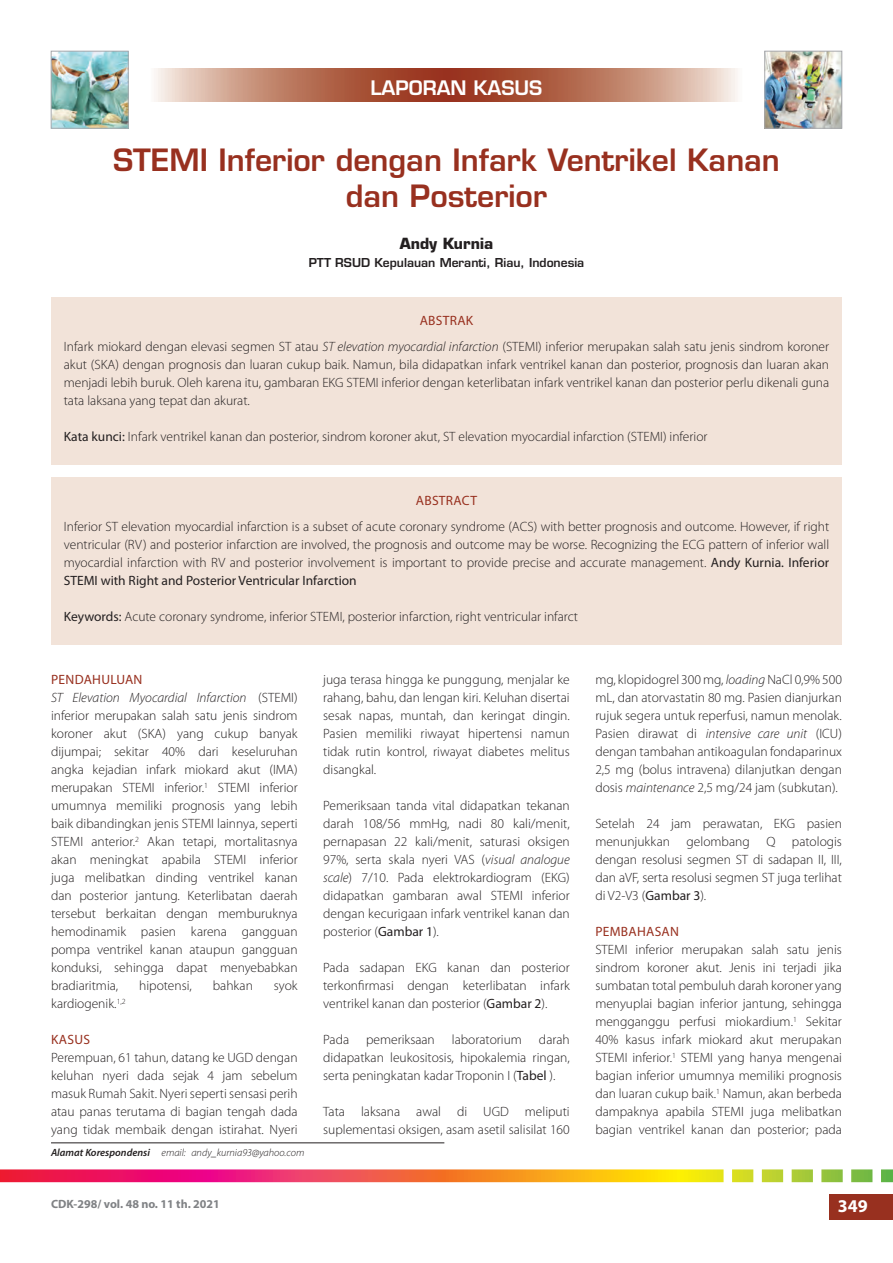
<style>
.page{position:relative;width:893px;height:1263px;background:#fff}
.page>*{position:absolute;margin:0;border:0;box-sizing:border-box;transform-origin:0 0}
.Eurostile_-_H1{font:600 30px/36px "Eurostile LT Std";color:#98301f;text-align:center}
.t1{font:600 19.5px "Eurostile LT Std";color:#fff}
.t2{font:700 18px "Myriad Pro";color:#fff}
.Eurostile_-_H2{font:700 15px "Eurostile LT Std";color:#231f20}
.MP_default{font:300 13.5px/18px "Myriad Pro";color:#231f20;text-align:justify}
.MP_abstrak_default{font:300 13.5px/18px "Myriad Pro";color:#231f20;text-align:justify}
.MP_H1___color{font:13.5px "Myriad Pro";letter-spacing:.02em;color:#98301f}
.MP_abstrak_H1___colo{font:13.5px "Myriad Pro";letter-spacing:.02em;color:#98301f}
.Eurostile_-_H3_BR{font:600 12px "Eurostile LT Std";color:#231f20}
.t3{font:700 12px "Myriad Pro";color:#808285}
.t4{font:italic 600 10.5px "Myriad Pro";color:#231f20}
.Korespondensi_H2{font:italic 300 10.5px "Myriad Pro";color:#231f20}
.s1{font-style:italic}
.s2{font-weight:400}
.s3{font-weight:300}
</style>
<div class="page">
<div style="left:829px;top:1194px;width:64px;height:26px;background:#98301f"></div>
<svg style="left:0;top:1169px;width:893px;height:13px;background:#e87c50"></svg>
<hr style="left:51px;top:1142px;width:393px;height:1px;background:#231f20">
<img style="left:767px;top:53px;width:73px;height:73px">
<div style="left:765px;top:51px;width:77px;height:77px;border:1px solid #a8a9ad"></div>
<img style="left:53px;top:53px;width:73px;height:73px">
<div style="left:51px;top:51px;width:77px;height:77px;border:1px solid #a8a9ad"></div>
<svg style="left:154px;top:68px;width:292px;height:34px;background:#bd7e68"></svg>
<svg style="left:446px;top:68px;width:292px;height:34px;background:#bd7c67"></svg>
<div style="left:51px;top:297px;width:791px;height:168px;background:#f2e3d9"></div>
<div style="left:51px;top:478px;width:791px;height:167px;background:#f2e3d9"></div>
<h2 class="t1" style="left:371px;top:76px;width:173px">LAPORAN KASUS</h2>
<p class="Eurostile_-_H1" style="left:113px;top:142px;width:668px">STEMI Inferior dengan Infark Ventrikel Kanan dan Posterior</p>
<p class="Eurostile_-_H2" style="left:400px;top:234px;width:95px">Andy Kurnia</p>
<p class="Eurostile_-_H3_BR" style="left:309px;top:255px;width:277px">PTT RSUD Kepulauan Meranti, Riau, Indonesia</p>
<p class="MP_abstrak_H1___colo" style="left:420px;top:312px;width:55px">ABSTRAK</p>
<p class="MP_abstrak_default" style="left:64px;top:338px;width:767px">Infark miokard dengan elevasi segmen ST atau <span class="s1">ST elevation myocardial infarction</span> (STEMI) inferior merupakan salah satu jenis sindrom koroner akut (SKA) dengan prognosis dan luaran cukup baik. Namun, bila didapatkan infark ventrikel kanan dan posterior, prognosis dan luaran akan menjadi lebih buruk. Oleh karena itu, gambaran EKG STEMI inferior dengan keterlibatan infark ventrikel kanan dan posterior perlu dikenali guna tata laksana yang tepat dan akurat.</p>
<p class="MP_abstrak_default" style="left:64px;top:428px;width:645px"><span class="s2">Kata kunci:</span> Infark ventrikel kanan dan posterior, sindrom koroner akut, ST elevation myocardial infarction (STEMI) inferior</p>
<p class="MP_abstrak_H1___colo" style="left:416px;top:492px;width:63px">ABSTRACT</p>
<p class="MP_abstrak_default" style="left:64px;top:518px;width:767px">Inferior ST elevation myocardial infarction is a subset of acute coronary syndrome (ACS) with better prognosis and outcome. However, if right ventricular (RV) and posterior infarction are involved, the prognosis and outcome may be worse. Recognizing the ECG pattern of inferior wall myocardial infarction with RV and posterior involvement is important to provide precise and accurate management. <span class="s2">Andy Kurnia. Inferior STEMI with Right and Posterior Ventricular Infarction</span></p>
<p class="MP_abstrak_default" style="left:64px;top:608px;width:516px"><span class="s2">Keywords:</span> Acute coronary syndrome, inferior STEMI, posterior infarction, right ventricular infarct</p>
<p class="MP_H1___color" style="left:51px;top:671px;width:93px">PENDAHULUAN</p>
<p class="MP_default" style="left:51px;top:689px;width:248px"><span class="s1">ST Elevation Myocardial Infarction</span> (STEMI) inferior merupakan salah satu jenis sindrom koroner akut (SKA) yang cukup banyak dijumpai; sekitar 40% dari keseluruhan angka kejadian infark miokard akut (IMA) merupakan STEMI inferior.<sup>1</sup> STEMI inferior umumnya memiliki prognosis yang lebih baik dibandingkan jenis STEMI lainnya, seperti STEMI anterior.<sup>2</sup> Akan tetapi, mortalitasnya akan meningkat apabila STEMI inferior juga melibatkan dinding ventrikel kanan dan posterior jantung. Keterlibatan daerah tersebut berkaitan dengan memburuknya hemodinamik pasien karena gangguan pompa ventrikel kanan ataupun gangguan konduksi, sehingga dapat menyebabkan bradiaritmia,</p>
<p class="MP_default" style="left:139px;top:977px;width:54px">hipotensi,</p>
<p class="MP_default" style="left:213px;top:977px;width:42px">bahkan</p>
<p class="MP_default" style="left:274px;top:977px;width:25px">syok</p>
<p class="MP_default" style="left:51px;top:995px;width:76px">kardiogenik.<sup>1,2</sup></p>
<p class="MP_H1___color" style="left:51px;top:1031px;width:40px">KASUS</p>
<p class="MP_default" style="left:51px;top:1049px;width:248px">Perempuan, 61 tahun, datang ke UGD dengan keluhan nyeri dada sejak 4 jam sebelum masuk Rumah Sakit. Nyeri seperti sensasi perih atau panas terutama di bagian tengah dada yang tidak membaik dengan istirahat. Nyeri</p>
<p class="Korespondensi_H2" style="left:191px;top:1146px;width:114px">andy_kurnia93@yahoo.com</p>
<p class="t4" style="left:51px;top:1145px;width:136px">Alamat Korespondensi <span class="s3">email:</span></p>
<p class="MP_default" style="left:323px;top:671px;width:248px">juga terasa hingga ke punggung, menjalar ke rahang, bahu, dan lengan kiri. Keluhan disertai sesak napas, muntah, dan keringat dingin.<br>Pasien memiliki riwayat hipertensi namun tidak rutin kontrol, riwayat diabetes melitus disangkal.</p>
<p class="MP_default" style="left:323px;top:797px;width:248px">Pemeriksaan tanda vital didapatkan tekanan darah 108/56 mmHg, nadi 80 kali/menit, pernapasan 22 kali/menit, saturasi oksigen 97%, serta skala nyeri VAS (<span class="s1">visual analogue scale</span>) 7/10. Pada elektrokardiogram (EKG) didapatkan gambaran awal STEMI inferior dengan kecurigaan infark ventrikel kanan dan posterior (<span class="s2">Gambar 1</span>).</p>
<p class="MP_default" style="left:323px;top:959px;width:248px">Pada sadapan EKG kanan dan posterior terkonfirmasi dengan keterlibatan infark ventrikel kanan dan posterior (<span class="s2">Gambar 2</span>).</p>
<p class="MP_default" style="left:323px;top:1031px;width:27px">Pada</p>
<p class="MP_default" style="left:366px;top:1031px;width:70px">pemeriksaan</p>
<p class="MP_default" style="left:452px;top:1031px;width:72px">laboratorium</p>
<p class="MP_default" style="left:323px;top:1031px;width:248px;text-indent:216px">darah didapatkan leukositosis, hipokalemia ringan, serta peningkatan kadar Troponin I (<span class="s2">Tabel</span> ).</p>
<p class="MP_default" style="left:323px;top:1103px;width:248px">Tata laksana awal di UGD meliputi suplementasi oksigen, asam asetil salisilat 160</p>
<p class="MP_default" style="left:595px;top:671px;width:248px">mg, klopidogrel 300 mg, <span class="s1">loading</span> NaCl 0,9% 500 mL, dan atorvastatin 80 mg. Pasien dianjurkan rujuk segera untuk reperfusi, namun menolak.<br>Pasien dirawat di <span class="s1">intensive care unit</span> (ICU) dengan tambahan antikoagulan fondaparinux 2,5 mg (bolus intravena) dilanjutkan dengan dosis <span class="s1">maintenance</span> 2,5 mg/24 jam (subkutan).</p>
<p class="MP_default" style="left:595px;top:815px;width:248px">Setelah 24 jam perawatan, EKG pasien menunjukkan gelombang Q patologis dengan resolusi segmen ST di sadapan II, III, dan aVF, serta resolusi segmen ST juga terlihat di V2-V3 (<span class="s2">Gambar 3</span>).</p>
<p class="MP_H1___color" style="left:595px;top:923px;width:85px">PEMBAHASAN</p>
<p class="MP_default" style="left:595px;top:941px;width:248px">STEMI inferior merupakan salah satu jenis sindrom koroner akut. Jenis ini terjadi jika sumbatan total pembuluh darah koroner yang menyuplai bagian inferior jantung, sehingga mengganggu perfusi miokardium.<sup>1</sup> Sekitar 40% kasus infark miokard akut merupakan STEMI inferior.<sup>1</sup> STEMI yang hanya mengenai bagian inferior umumnya memiliki prognosis dan luaran cukup baik.<sup>1</sup> Namun, akan berbeda dampaknya apabila STEMI juga melibatkan bagian ventrikel kanan dan posterior; pada</p>
<p class="t3" style="left:51px;top:1196px;width:170px">CDK-298/ vol. 48 no. 11 th. 2021</p>
<h3 class="t2" style="left:838px;top:1194px;width:31px">349</h3>
</div>
